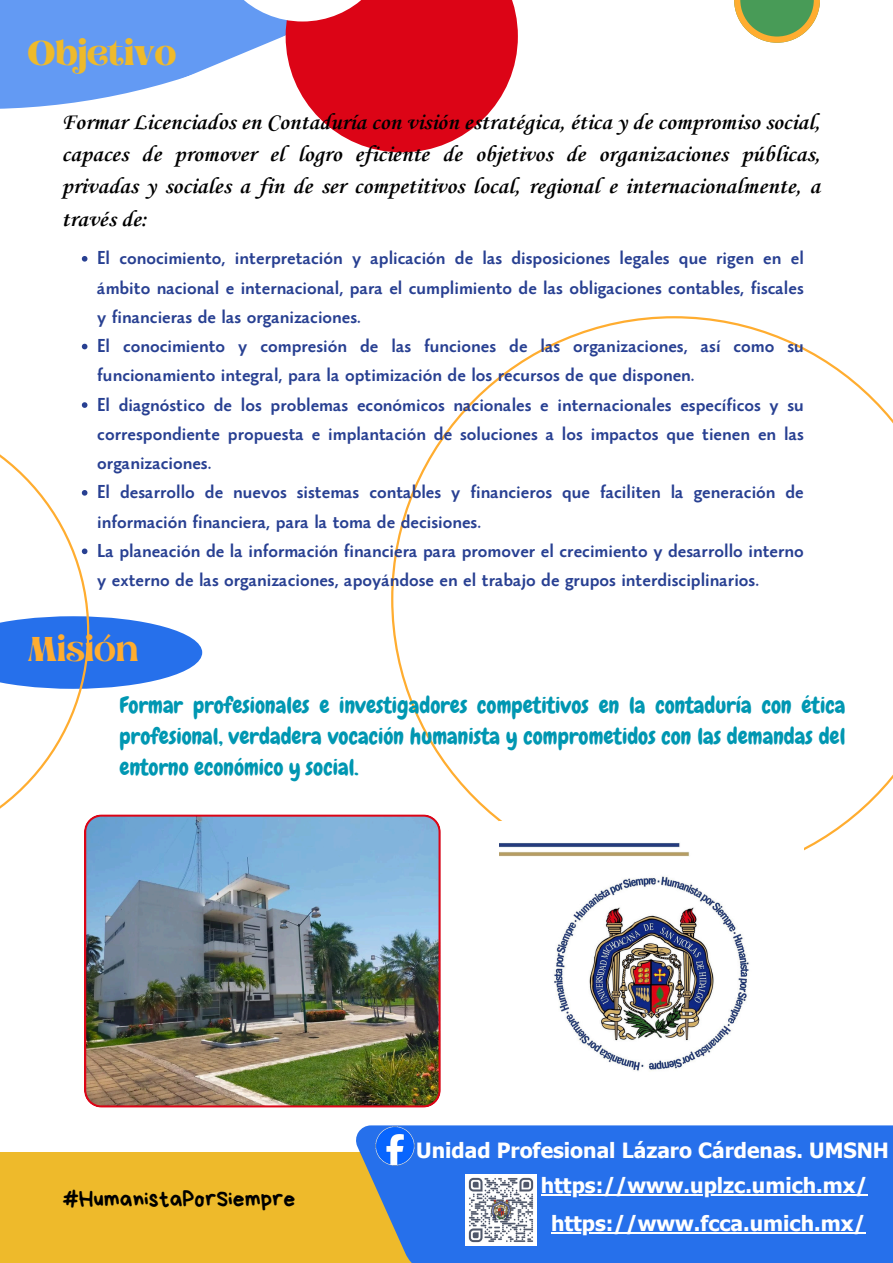
<style>
.page{position:relative;width:893px;height:1263px;background:#fff}
.page>*{position:absolute;margin:0;border:0;box-sizing:border-box;transform-origin:0 0}
.t1{font:700 34.35px "Aprila";color:#eeba2b}
.t2{font:600 34.35px "Aprila";color:#ffad30}
.t3{font:23.55px "Bryndan Write";color:#000}
.t4{font:700 23.25px/32.1px "Corsiva";color:#000;text-align:justify}
.t5{font:22.5px/30.9px "Chewy";color:#0097b2;text-align:justify}
.t6{font:700 21px/29.2px "Monterchi Sans";color:#284092}
.t7{font:700 21px "Tahoma";color:#fff}
</style>
<div class="page">
<svg style="left:0;top:0;width:410px;height:153px;fill:#639af3"></svg>
<svg style="left:406px;top:331px;width:487px;height:526px"></svg>
<svg style="left:286px;top:0;width:232px;height:152px;fill:#dc0416"></svg>
<svg style="left:211px;top:0;width:183px;height:22px"></svg>
<div style="left:0;top:1152px;width:481px;height:111px;background:#eeba2b"></div>
<div style="left:356px;top:1125px;width:537px;height:138px;background:#2670eb"></div>
<svg style="left:734px;top:0;width:86px;height:43px"></svg>
<img style="left:375px;top:1125px;width:41px;height:41px">
<img style="left:465px;top:1174px;width:72px;height:72px">
<svg style="left:82px;top:256px;width:5px;height:6px"></svg>
<svg style="left:82px;top:344px;width:5px;height:5px"></svg>
<svg style="left:0;top:402px;width:202px;height:407px"></svg>
<img style="left:84px;top:814px;width:357px;height:293px">
<hr style="left:541px;top:1194px;width:326px;height:2px;background:#fff">
<hr style="left:551px;top:1231px;width:314px;height:2px;background:#fff">
<img style="left:500px;top:821px;width:303px;height:250px">
<p class="t1" style="left:28px;top:39px;width:150px">Objetivo</p>
<h3 class="t4" style="left:62px;top:108px;width:760px">Formar Licenciados en Contaduría con visión estratégica, ética y de compromiso social, capaces de promover el logro eficiente de objetivos de organizaciones públicas, privadas y sociales a fin de ser competitivos local, regional e internacionalmente, a través de:</h3>
<p class="t6" style="left:97px;top:247px;width:708px;text-align:justify">El conocimiento, interpretación y aplicación de las disposiciones legales que rigen en el ámbito nacional e internacional, para el cumplimiento de las obligaciones contables, fiscales y financieras de las organizaciones.</p>
<p class="t6" style="left:97px;top:334px;width:708px">El conocimiento y compresión de las funciones de las organizaciones, así como su funcionamiento integral, para la optimización de los recursos de que disponen.</p>
<p class="t6" style="left:97px;top:393px;width:708px;text-align:justify">El diagnóstico de los problemas económicos nacionales e internacionales específicos y su correspondiente propuesta e implantación de soluciones a los impactos que tienen en las organizaciones.</p>
<p class="t6" style="left:97px;top:481px;width:708px">El desarrollo de nuevos sistemas contables y financieros que faciliten la generación de información financiera, para la toma de decisiones.</p>
<p class="t6" style="left:97px;top:539px;width:708px">La planeación de la información financiera para promover el crecimiento y desarrollo interno y externo de las organizaciones, apoyándose en el trabajo de grupos interdisciplinarios.</p>
<p class="t2" style="left:28px;top:635px;width:112px">Misión</p>
<h4 class="t5" style="left:120px;top:690px;width:727px">Formar profesionales e investigadores competitivos en la contaduría con ética profesional, verdadera vocación humanista y comprometidos con las demandas del entorno económico y social.</h4>
<h3 class="t3" style="left:62px;top:1187px;width:234px">#HumanistaPorSiempre</h3>
<p class="t7" style="left:416px;top:1137px;width:474px">Unidad Profesional Lázaro Cárdenas. UMSNH</p>
<p class="t7" style="left:541px;top:1172px;width:328px">https://www.uplzc.umich.mx/</p>
<h4 class="t7" style="left:551px;top:1209px;width:316px">https://www.fcca.umich.mx/</h4>
</div>
